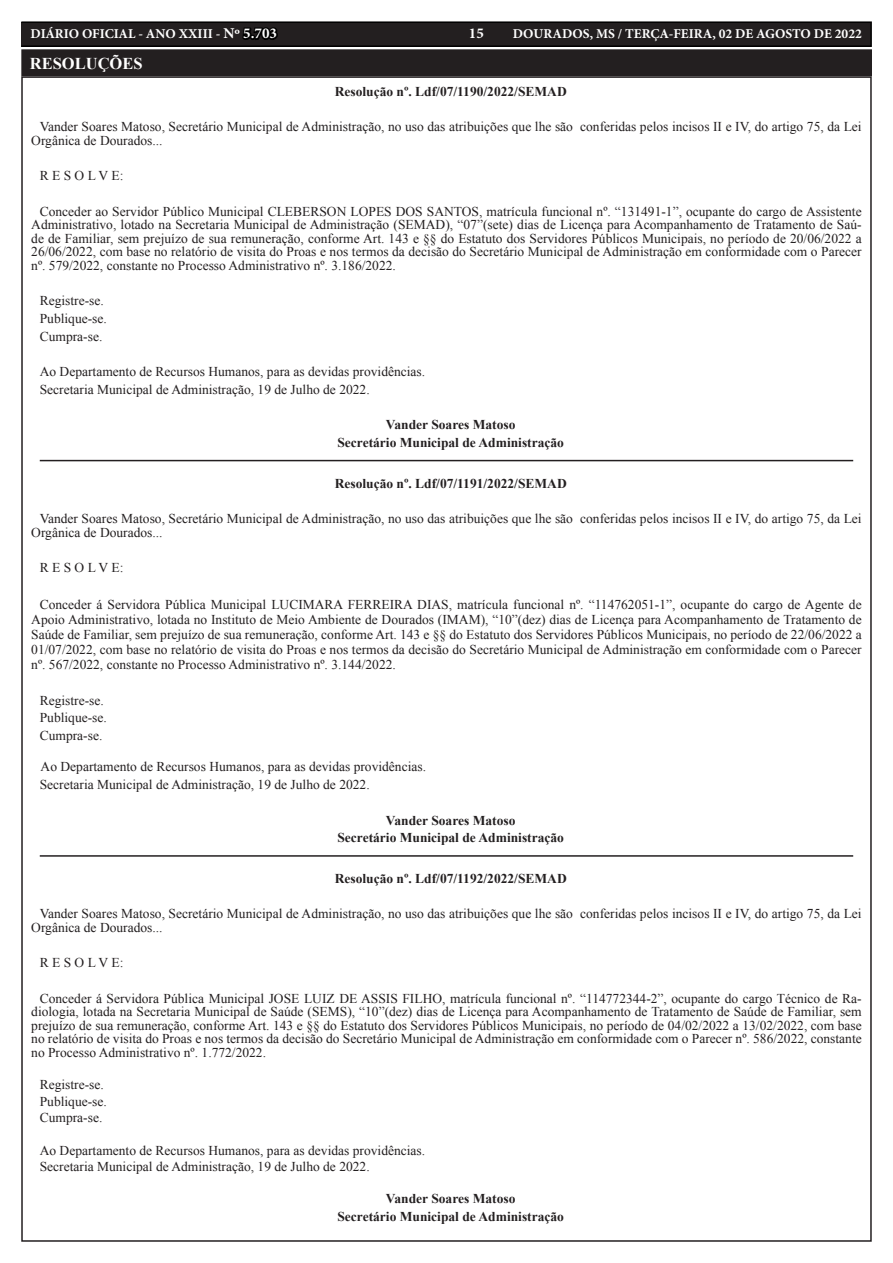
<style>
.page{position:relative;width:893px;height:1263px;background:#fff}
.page>*{position:absolute;margin:0;border:0;box-sizing:border-box;transform-origin:0 0}
.TEXTO{font:700 16.5px "Times New Roman";color:#fff}
.t1{font:700 15px "Minion Pro";color:#fff}
.TEXTO-2{font:13.5px/13.5px "Times New Roman";color:#231f20}
.TEXTO-3{font:700 13.5px "Times New Roman";color:#231f20}
.t2{font:700 13.5px "Minion Pro";color:#fff}
.s1{font-size:15px}
.s2{font-size:15px;color:#000}
</style>
<div class="page">
<div style="left:21px;top:22px;width:850px;height:24px;background:#231f20"></div>
<div style="left:21px;top:21px;width:851px;height:26px;border:2px solid #000"></div>
<hr style="left:40px;top:460px;width:813px;height:1px;background:#231f20">
<hr style="left:40px;top:855px;width:813px;height:2px;background:#231f20">
<div style="left:23px;top:51px;width:847px;height:23px;background:#231f20"></div>
<div style="left:21px;top:49px;width:851px;height:27px;border:4px solid #231f20"></div>
<p class="t2" style="left:31px;top:25px;width:248px">DIÁRIO OFICIAL - ANO XXIII - <span class="s1">Nº</span> <span class="s2">5.703</span></p>
<p class="t1" style="left:469px;top:23px;width:17px">15</p>
<p class="t2" style="left:513px;top:25px;width:351px">DOURADOS, MS / TERÇA-FEIRA, 02 DE AGOSTO DE 2022</p>
<p class="TEXTO" style="left:30px;top:52px;width:114px">RESOLUÇÕES</p>
<p class="TEXTO-3" style="left:335px;top:82px;width:234px">Resolução nº. Ldf/07/1190/2022/SEMAD</p>
<p class="TEXTO-2" style="left:31px;top:120px;width:832px;text-indent:9px">Vander Soares Matoso, Secretário Municipal de Administração, no uso das atribuições que lhe são conferidas pelos incisos II e IV, do artigo 75, da Lei<br>Orgânica de Dourados...</p>
<p class="TEXTO-2" style="left:40px;top:169px;width:85px">R E S O L V E:</p>
<p class="TEXTO-2" style="left:31px;top:204px;width:832px;text-align:justify;text-indent:9px">Conceder ao Servidor Público Municipal CLEBERSON LOPES DOS SANTOS, matrícula funcional nº. “131491-1”, ocupante do cargo de Assistente Administrativo, lotado na Secretaria Municipal de Administração (SEMAD), “07”(sete) dias de Licença para Acompanhamento de Tratamento de Saú&shy;de de Familiar, sem prejuízo de sua remuneração, conforme Art. 143 e §§ do Estatuto dos Servidores Públicos Municipais, no período de 20/06/2022 a 26/06/2022, com base no relatório de visita do Proas e nos termos da decisão do Secretário Municipal de Administração em conformidade com o Parecer nº. 579/2022, constante no Processo Administrativo nº. 3.186/2022.</p>
<p class="TEXTO-2" style="left:40px;top:294px;width:66px">Registre-se.</p>
<p class="TEXTO-2" style="left:40px;top:311px;width:69px">Publique-se.</p>
<p class="TEXTO-2" style="left:40px;top:329px;width:64px">Cumpra-se.</p>
<p class="TEXTO-2" style="left:40px;top:365px;width:387px">Ao Departamento de Recursos Humanos, para as devidas providências.</p>
<p class="TEXTO-2" style="left:40px;top:382px;width:331px">Secretaria Municipal de Administração, 19 de Julho de 2022.</p>
<p class="TEXTO-3" style="left:386px;top:415px;width:131px">Vander Soares Matoso</p>
<p class="TEXTO-3" style="left:337px;top:433px;width:228px">Secretário Municipal de Administração</p>
<p class="TEXTO-3" style="left:335px;top:474px;width:234px">Resolução nº. Ldf/07/1191/2022/SEMAD</p>
<p class="TEXTO-2" style="left:31px;top:512px;width:832px;text-indent:9px">Vander Soares Matoso, Secretário Municipal de Administração, no uso das atribuições que lhe são conferidas pelos incisos II e IV, do artigo 75, da Lei<br>Orgânica de Dourados...</p>
<p class="TEXTO-2" style="left:40px;top:561px;width:85px">R E S O L V E:</p>
<p class="TEXTO-2" style="left:31px;top:597px;width:832px;line-height:15px;text-align:justify;text-indent:9px">Conceder á Servidora Pública Municipal LUCIMARA FERREIRA DIAS, matrícula funcional nº. “114762051-1”, ocupante do cargo de Agente de Apoio Administrativo, lotada no Instituto de Meio Ambiente de Dourados (IMAM), “10”(dez) dias de Licença para Acompanhamento de Tratamento de Saúde de Familiar, sem prejuízo de sua remuneração, conforme Art. 143 e §§ do Estatuto dos Servidores Públicos Municipais, no período de 22/06/2022 a 01/07/2022, com base no relatório de visita do Proas e nos termos da decisão do Secretário Municipal de Administração em conformidade com o Parecer nº. 567/2022, constante no Processo Administrativo nº. 3.144/2022.</p>
<p class="TEXTO-2" style="left:40px;top:693px;width:66px">Registre-se.</p>
<p class="TEXTO-2" style="left:40px;top:711px;width:69px">Publique-se.</p>
<p class="TEXTO-2" style="left:40px;top:729px;width:64px">Cumpra-se.</p>
<p class="TEXTO-2" style="left:41px;top:760px;width:387px">Ao Departamento de Recursos Humanos, para as devidas providências.</p>
<p class="TEXTO-2" style="left:40px;top:778px;width:331px">Secretaria Municipal de Administração, 19 de Julho de 2022.</p>
<p class="TEXTO-3" style="left:386px;top:811px;width:131px">Vander Soares Matoso</p>
<p class="TEXTO-3" style="left:337px;top:828px;width:228px">Secretário Municipal de Administração</p>
<p class="TEXTO-3" style="left:335px;top:869px;width:234px">Resolução nº. Ldf/07/1192/2022/SEMAD</p>
<p class="TEXTO-2" style="left:31px;top:907px;width:832px;text-indent:9px">Vander Soares Matoso, Secretário Municipal de Administração, no uso das atribuições que lhe são conferidas pelos incisos II e IV, do artigo 75, da Lei<br>Orgânica de Dourados...</p>
<p class="TEXTO-2" style="left:40px;top:956px;width:85px">R E S O L V E:</p>
<p class="TEXTO-2" style="left:31px;top:991px;width:832px;text-align:justify;text-indent:9px">Conceder á Servidora Pública Municipal JOSE LUIZ DE ASSIS FILHO, matrícula funcional nº. “114772344-2”, ocupante do cargo Técnico de Ra&shy;diologia, lotada na Secretaria Municipal de Saúde (SEMS), “10”(dez) dias de Licença para Acompanhamento de Tratamento de Saúde de Familiar, sem prejuízo de sua remuneração, conforme Art. 143 e §§ do Estatuto dos Servidores Públicos Municipais, no período de 04/02/2022 a 13/02/2022, com base no relatório de visita do Proas e nos termos da decisão do Secretário Municipal de Administração em conformidade com o Parecer nº. 586/2022, constante no Processo Administrativo nº. 1.772/2022.</p>
<p class="TEXTO-2" style="left:40px;top:1078px;width:66px">Registre-se.</p>
<p class="TEXTO-2" style="left:40px;top:1094px;width:69px">Publique-se.</p>
<p class="TEXTO-2" style="left:40px;top:1110px;width:64px">Cumpra-se.</p>
<p class="TEXTO-2" style="left:40px;top:1143px;width:387px">Ao Departamento de Recursos Humanos, para as devidas providências.</p>
<p class="TEXTO-2" style="left:40px;top:1159px;width:331px">Secretaria Municipal de Administração, 19 de Julho de 2022.</p>
<p class="TEXTO-3" style="left:386px;top:1189px;width:131px">Vander Soares Matoso</p>
<p class="TEXTO-3" style="left:337px;top:1207px;width:228px">Secretário Municipal de Administração</p>
</div>
